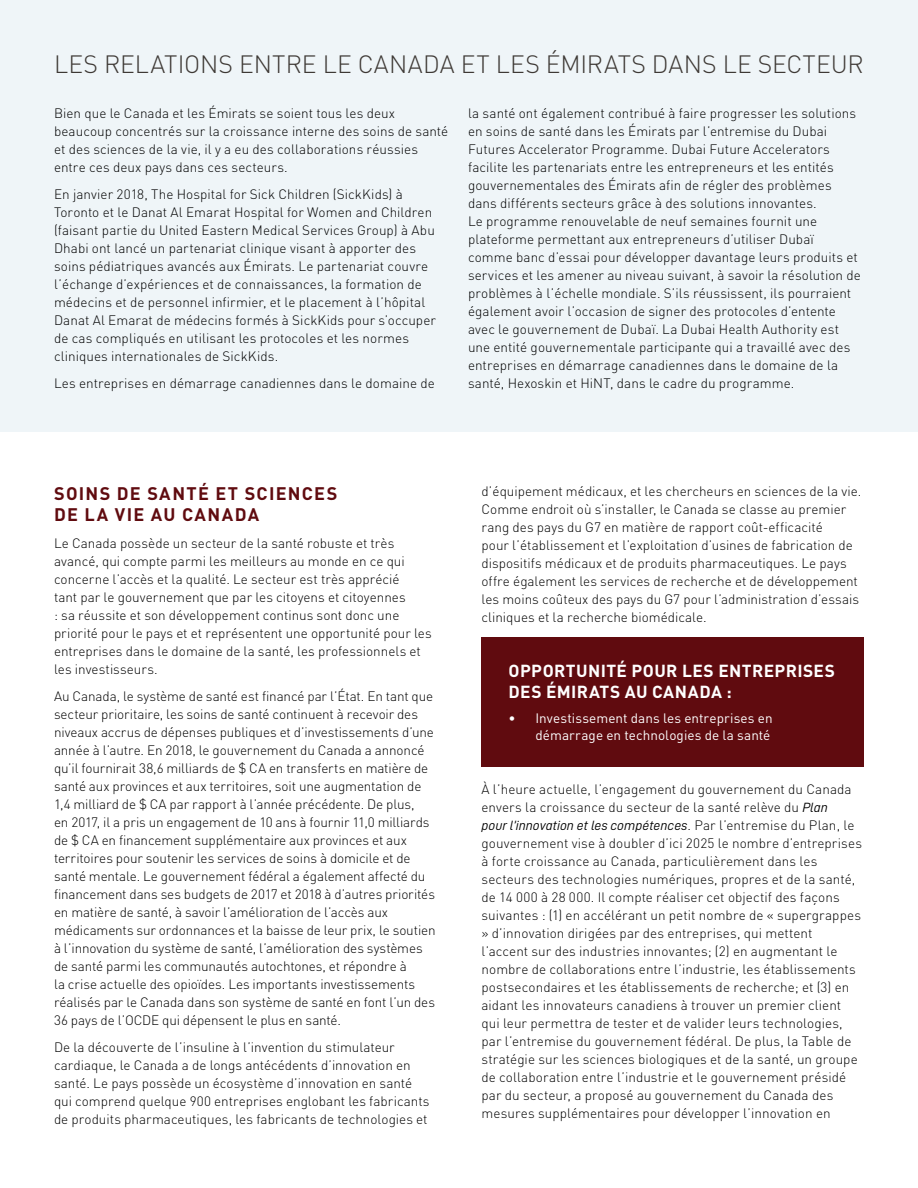
<style>
.page{position:relative;width:918px;height:1188px;background:#fff}
.page>*{position:absolute;margin:0;border:0;box-sizing:border-box;transform-origin:0 0}
.t1{font:300 24.75px "DIN Pro";color:#3e3935}
.t2{font:700 18px/21.6px "DIN Pro";letter-spacing:.075em;color:#600b0f}
.t3{font:700 17.25px/20.7px "DIN Pro";letter-spacing:.025em;color:#fff}
.t4{font:300 13.5px/18px "DIN Pro";letter-spacing:.005em;color:#000}
.t5{font:13.5px/16.2px "DIN Pro";letter-spacing:.005em;color:#fff;text-align:right}
.t6{font:13.5px "D DIN Italic";letter-spacing:.005em;color:#000}
.s1{font-family:"D DIN Italic";font-weight:400}
.s2{font-family:"DIN Pro";font-weight:300}
</style>
<div class="page">
<div style="left:482px;top:637px;width:382px;height:130px;background:#600b0f"></div>
<div style="left:0;top:0;width:918px;height:432px;background:#eff5f8"></div>
<h1 class="t1" style="left:54px;top:45px;width:811px">LES RELATIONS ENTRE LE CANADA ET LES ÉMIRATS DANS LE SECTEUR</h1>
<p class="t4" style="left:54px;top:103px;width:396px">Bien que le Canada et les Émirats se soient tous les deux beaucoup concentrés sur la croissance interne des soins de santé et des sciences de la vie, il y a eu des collaborations réussies entre ces deux pays dans ces secteurs.</p>
<p class="t4" style="left:54px;top:184px;width:384px">En janvier 2018, The Hospital for Sick Children (SickKids) à Toronto et le Danat Al Emarat Hospital for Women and Children (faisant partie du United Eastern Medical Services Group) à Abu Dhabi ont lancé un partenariat clinique visant à apporter des soins pédiatriques avancés aux Émirats. Le partenariat couvre l’échange d’expériences et de connaissances, la formation de médecins et de personnel infirmier, et le placement à l’hôpital Danat Al Emarat de médecins formés à SickKids pour s’occuper de cas compliqués en utilisant les protocoles et les normes cliniques internationales de SickKids.</p>
<p class="t4" style="left:54px;top:373px;width:382px">Les entreprises en démarrage canadiennes dans le domaine de</p>
<p class="t4" style="left:468px;top:103px;width:394px">la santé ont également contribué à faire progresser les solutions en soins de santé dans les Émirats par l’entremise du Dubai Futures Accelerator Programme. Dubai Future Accelerators facilite les partenariats entre les entrepreneurs et les entités gouvernementales des Émirats afin de régler des problèmes dans différents secteurs grâce à des solutions innovantes.<br>Le programme renouvelable de neuf semaines fournit une plateforme permettant aux entrepreneurs d’utiliser Dubaï comme banc d’essai pour développer davantage leurs produits et services et les amener au niveau suivant, à savoir la résolution de problèmes à l’échelle mondiale. S’ils réussissent, ils pourraient également avoir l’occasion de signer des protocoles d’entente avec le gouvernement de Dubaï. La Dubai Health Authority est une entité gouvernementale participante qui a travaillé avec des entreprises en démarrage canadiennes dans le domaine de la santé, Hexoskin et HiNT, dans le cadre du programme.</p>
<h2 class="t2" style="left:54px;top:480px;width:285px">SOINS DE SANTÉ ET SCIENCES<br>DE LA VIE AU CANADA</h2>
<p class="t4" style="left:54px;top:533px;width:379px">Le Canada possède un secteur de la santé robuste et très avancé, qui compte parmi les meilleurs au monde en ce qui concerne l’accès et la qualité. Le secteur est très apprécié<br>tant par le gouvernement que par les citoyens et citoyennes<br>: sa réussite et son développement continus sont donc une priorité pour le pays et et représentent une opportunité pour les entreprises dans le domaine de la santé, les professionnels et les investisseurs.</p>
<p class="t4" style="left:54px;top:686px;width:383px">Au Canada, le système de santé est financé par l’État. En tant que secteur prioritaire, les soins de santé continuent à recevoir des niveaux accrus de dépenses publiques et d’investissements d’une année à l’autre. En 2018, le gouvernement du Canada a annoncé qu’il fournirait 38,6 milliards de $ CA en transferts en matière de santé aux provinces et aux territoires, soit une augmentation de 1,4 milliard de $ CA par rapport à l’année précédente. De plus,<br>en 2017, il a pris un engagement de 10 ans à fournir 11,0 milliards de $ CA en financement supplémentaire aux provinces et aux territoires pour soutenir les services de soins à domicile et de santé mentale. Le gouvernement fédéral a également affecté du financement dans ses budgets de 2017 et 2018 à d’autres priorités en matière de santé, à savoir l’amélioration de l’accès aux médicaments sur ordonnances et la baisse de leur prix, le soutien à l’innovation du système de santé, l’amélioration des systèmes de santé parmi les communautés autochtones, et répondre à<br>la crise actuelle des opioïdes. Les importants investissements réalisés par le Canada dans son système de santé en font l’un des 36 pays de l’OCDE qui dépensent le plus en santé.</p>
<p class="t4" style="left:54px;top:1037px;width:377px">De la découverte de l’insuline à l’invention du stimulateur cardiaque, le Canada a de longs antécédents d’innovation en santé. Le pays possède un écosystème d’innovation en santé qui comprend quelque 900 entreprises englobant les fabricants de produits pharmaceutiques, les fabricants de technologies et</p>
<p class="t4" style="left:482px;top:481px;width:381px">d’équipement médicaux, et les chercheurs en sciences de la vie.<br>Comme endroit où s’installer, le Canada se classe au premier rang des pays du G7 en matière de rapport coût-efficacité<br>pour l’établissement et l’exploitation d’usines de fabrication de dispositifs médicaux et de produits pharmaceutiques. Le pays offre également les services de recherche et de développement les moins coûteux des pays du G7 pour l’administration d’essais cliniques et la recherche biomédicale.</p>
<p class="t3" style="left:509px;top:659px;width:328px">OPPORTUNITÉ POUR LES ENTREPRISES<br>DES ÉMIRATS AU CANADA :</p>
<p class="t5" style="left:508px;top:709px;width:266px">• Investissement dans les entreprises en démarrage en technologies de la santé</p>
<p class="t4" style="left:482px;top:779px;width:372px">À l’heure actuelle, l’engagement du gouvernement du Canada envers la croissance du secteur de la santé relève du <span class="s1">Plan</span></p>
<p class="t6" style="left:482px;top:818px;width:374px">pour l’innovation et les compétences<span class="s2">. Par l’entremise du Plan, le</span></p>
<p class="t4" style="left:482px;top:833px;width:382px">gouvernement vise à doubler d’ici 2025 le nombre d’entreprises à forte croissance au Canada, particulièrement dans les secteurs des technologies numériques, propres et de la santé, de 14 000 à 28 000. Il compte réaliser cet objectif des façons suivantes : (1) en accélérant un petit nombre de « supergrappes » d’innovation dirigées par des entreprises, qui mettent l’accent sur des industries innovantes; (2) en augmentant le nombre de collaborations entre l’industrie, les établissements postsecondaires et les établissements de recherche; et (3) en aidant les innovateurs canadiens à trouver un premier client qui leur permettra de tester et de valider leurs technologies, par l’entremise du gouvernement fédéral. De plus, la Table de stratégie sur les sciences biologiques et de la santé, un groupe de collaboration entre l’industrie et le gouvernement présidé par du secteur, a proposé au gouvernement du Canada des mesures supplémentaires pour développer l’innovation en</p>
</div>
